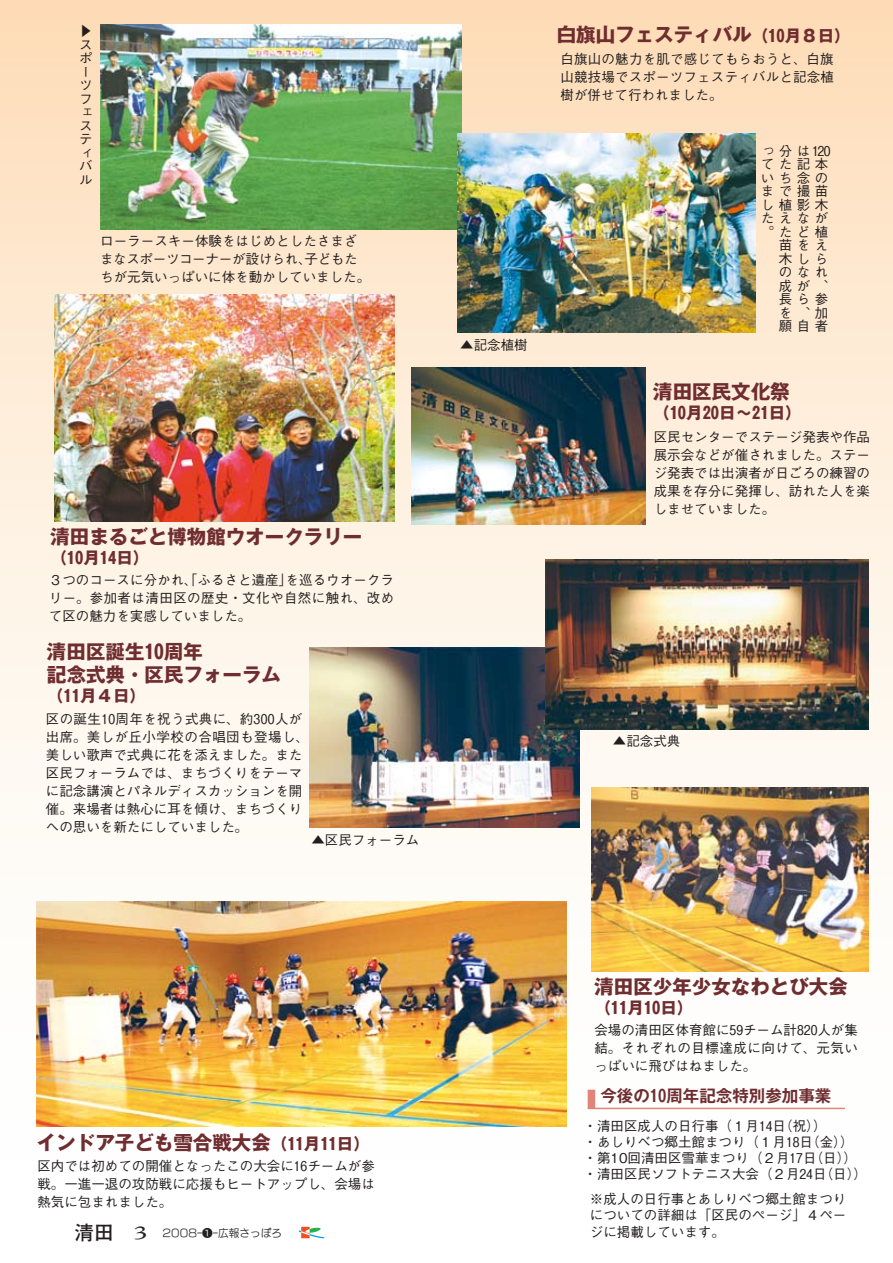
<style>
.page{position:relative;width:893px;height:1263px;background:#fff}
.page>*{position:absolute;margin:0;border:0;box-sizing:border-box;transform-origin:0 0}
.t1{font:700 19.65px "Futo Go B101 Pro";color:#231f20}
.t2{font:700 19.5px/23.4px "Gothic MB101 Pro";color:#6f2d30}
.t3{font:700 16.5px "Gothic MB101 Pro";color:#6f2d30}
.t4{font:700 16.5px "Gothic MB101 Pro De";color:#6f2d30}
.t5{font:500 13.5px/13.5px "Gothic BBB Pro";color:#231f20}
.t6{font:700 13.5px "Gothic MB101 Pro";color:#231f20}
.t7{font:10.65px "New Rodin Pro M";color:#231f20}
</style>
<div class="page">
<div style="left:0;top:0;width:893px;height:1263px;background:linear-gradient(to bottom,#fee0bf,#feffff)"></div>
<img style="left:309px;top:647px;width:270px;height:180px">
<img style="left:546px;top:559px;width:323px;height:171px">
<img style="left:54px;top:295px;width:340px;height:226px">
<img style="left:36px;top:901px;width:530px;height:226px">
<img style="left:412px;top:367px;width:234px;height:157px">
<div style="left:588px;top:1090px;width:7px;height:18px;background:#e3847b"></div>
<hr style="left:588px;top:1108px;width:257px;height:1px;background:#e3847b">
<img style="left:100px;top:25px;width:362px;height:205px">
<img style="left:457px;top:134px;width:298px;height:199px">
<img style="left:592px;top:787px;width:276px;height:185px">
<svg style="left:163px;top:1213px;width:119px;height:31px"></svg>
<svg style="left:74px;top:1222px;width:39px;height:20px"></svg>
<svg style="left:299px;top:1227px;width:25px;height:11px"></svg>
<svg style="left:134px;top:1225px;width:13px;height:15px"></svg>
<p class="t6" style="left:79px;top:20px;width:13px">▶</p>
<p class="t5" style="left:79px;top:36px;width:14px">スポーツフェスティバル</p>
<p class="t5" style="left:100px;top:230px;width:259px;line-height:18px;text-align:right">ローラースキー体験をはじめとしたさまざ子どもた</p>
<p class="t5" style="left:100px;top:248px;width:272px;line-height:18px">まなスポーツコーナーが設けられ、<br>ちが元気いっぱいに体を動かしていました。</p>
<h2 class="t2" style="left:50px;top:522px;width:313px">清田まるごと博物館ウオークラリー</h2>
<p class="t3" style="left:50px;top:544px;width:100px">（10月14日(</p>
<p class="t5" style="left:49px;top:569px;width:347px;line-height:18px">３つのコースに分かれ、「ふるさと遺産」<br>リー。参加者は清田区の歴史・文化や自然に触れ、改めて区の魅力を実感していました。</p>
<p class="t5" style="left:286px;top:571px;width:110px">を巡るウオークラ</p>
<h2 class="t2" style="left:47px;top:637px;width:236px">清田区誕生10周年<br>記念式典・区民フォーラム</h2>
<p class="t3" style="left:47px;top:682px;width:101px">（11月４日(</p>
<p class="t5" style="left:46px;top:708px;width:265px;line-height:18px">区の誕生10周年を祝う式典に、約300人が出席。美しが丘小学校の合唱団も登場し、美しい歌声で式典に花を添えました。また区民フォーラムでは、まちづくりをテーマに記念講演とパネルディスカッションを開催。来場者は熱心に耳を傾け、まちづくりへの思いを新たにしていました。</p>
<p class="t5" style="left:311px;top:832px;width:110px">▲区民フォーラム</p>
<p class="t5" style="left:460px;top:336px;width:69px">▲記念植樹</p>
<h2 class="t2" style="left:557px;top:20px;width:196px">白旗山フェスティバル</h2>
<p class="t3" style="left:752px;top:22px;width:100px">（10月８日(</p>
<p class="t5" style="left:560px;top:49px;width:275px;line-height:18px;text-align:justify">白旗山の魅力を肌で感じてもらおうと、白旗山競技場でスポーツフェスティバルと記念植樹が併せて行われました。</p>
<p class="t5" style="left:761px;top:142px;width:71px">っ分は 120</p>
<p class="t5" style="left:779px;top:156px;width:51px;text-align:right">記本<br>念の<br>で撮苗植影木が<br>植<br>え<br>ら<br>れ</p>
<p class="t5" style="left:779px;top:156px;width:13px">た</p>
<p class="t5" style="left:761px;top:156px;width:31px">て<br>いちま<br>し<br>た</p>
<p class="t5" style="left:797px;top:210px;width:13px">など</p>
<p class="t5" style="left:779px;top:203px;width:31px;line-height:27px">え<br>苗を</p>
<p class="t5" style="left:779px;top:250px;width:31px">木しのな</p>
<p class="t5" style="left:779px;top:291px;width:30px">長らを<br>願自</p>
<p class="t5" style="left:761px;top:223px;width:31px">。た</p>
<p class="t5" style="left:779px;top:277px;width:50px">成が、</p>
<p class="t5" style="left:797px;top:291px;width:32px;text-align:right">参<br>、加者</p>
<h2 class="t2" style="left:653px;top:378px;width:138px">清田区民文化祭</h2>
<p class="t3" style="left:653px;top:399px;width:150px">（10月20日～21日(</p>
<p class="t5" style="left:654px;top:426px;width:218px;line-height:18px;text-align:justify">区民センターでステージ発表や作品展示会などが催されました。ステージ発表では出演者が日ごろの練習の成果を存分に発揮し、訪れた人を楽しませていました。</p>
<p class="t5" style="left:613px;top:732px;width:69px">▲記念式典</p>
<h2 class="t2" style="left:37px;top:1128px;width:235px">インドア子ども雪合戦大会</h2>
<p class="t3" style="left:271px;top:1130px;width:100px">（11月11日(</p>
<p class="t5" style="left:37px;top:1155px;width:339px;line-height:18px;text-align:justify">区内では初めての開催となったこの大会に16チームが参戦。一進一退の攻防戦に応援もヒートアップし、会場は熱気に包まれました。</p>
<h1 class="t1" style="left:74px;top:1217px;width:60px">清田　</h1>
<p class="t7" style="left:163px;top:1224px;width:121px">2008 ❶ー ー広報さっぽろ</p>
<h2 class="t2" style="left:594px;top:973px;width:255px">清田区少年少女なわとび大会</h2>
<p class="t3" style="left:594px;top:994px;width:100px">（11月10日(</p>
<p class="t5" style="left:594px;top:1019px;width:265px;line-height:18px;text-align:justify">会場の清田区体育館に59チーム計820人が集結。それぞれの目標達成に向けて、元気いっぱいに飛びはねました。</p>
<p class="t4" style="left:600px;top:1082px;width:233px">今後の10周年記念特別参加事業</p>
<p class="t5" style="left:583px;top:1116px;width:285px;line-height:16.2px">・清田区成人の日行事（１月14 （日祝 ((<br>・あしりべつ郷土館まつり（１月18 （日金 ((・第10回清田区雪華まつり（２月17 （日日 ((・清田区民ソフトテニス大会（２月24 （日日 ((</p>
<p class="t5" style="left:590px;top:1189px;width:258px;line-height:16.2px;text-align:justify">※成人の日行事とあしりべつ郷土館まつりについての詳細は「区民のページ」４ページに掲載しています。</p>
</div>
